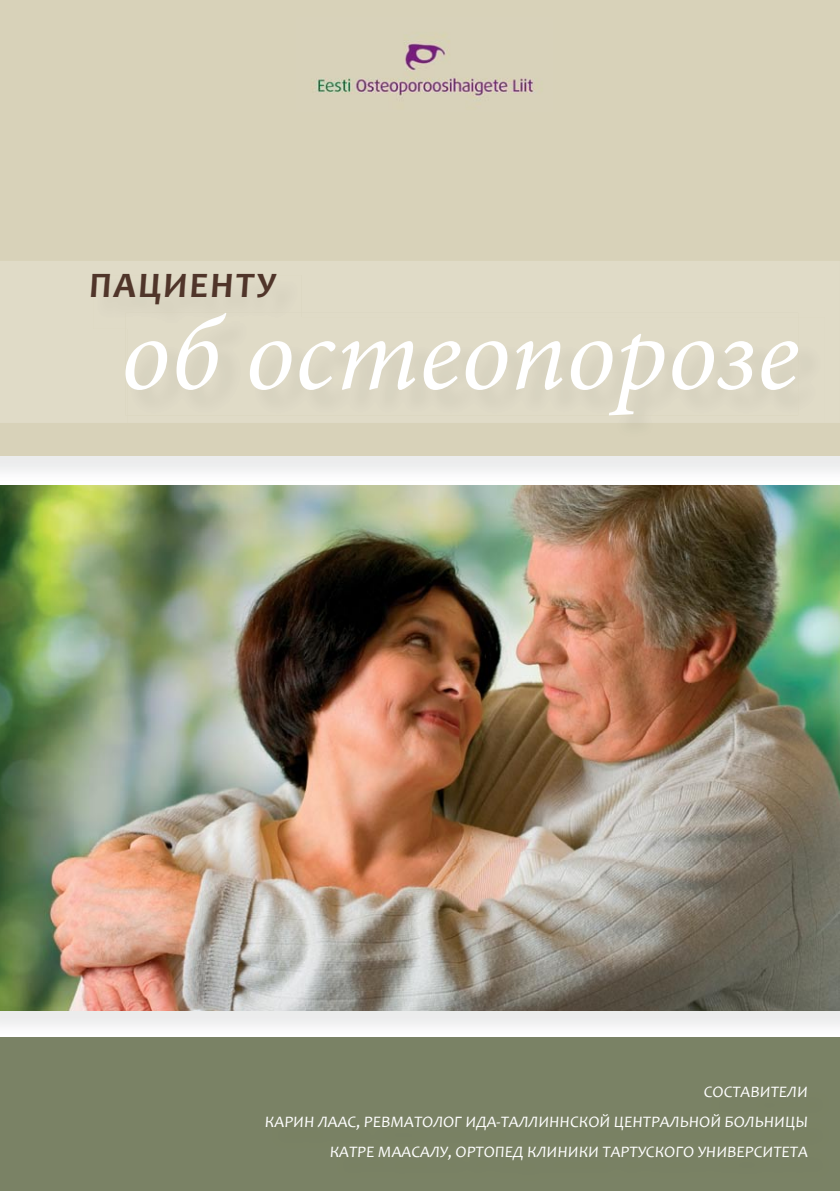
<style>
.page{position:relative;width:840px;height:1191px;background:#fff}
.page>*{position:absolute;margin:0;border:0;box-sizing:border-box;transform-origin:0 0}
.t1{font:italic 106px "Minion Pro";color:#fff}
.t2{font:700 36px "Candara";color:#50352a}
.t3{font:16px/30px "Candara";color:#fff;text-align:right}
</style>
<div class="page">
<div style="left:0;top:0;width:839px;height:456px;background:#d8d2b9"></div>
<div style="left:0;top:1037px;width:839px;height:154px;background:#7a8265"></div>
<div style="left:0;top:261px;width:839px;height:162px;background:#e0dbc7"></div>
<hr style="left:301px;top:313px;width:496px;height:4px;background:#e0dbc7">
<hr style="left:125px;top:329px;width:2px;height:86px;background:#e0dbc7">
<div style="left:127px;top:317px;width:697px;height:106px;background:#e0dbc7"></div>
<div style="left:127px;top:317px;width:670px;height:98px;background:#ddd8c5"></div>
<div style="left:93px;top:275px;width:208px;height:54px;background:#dcd7c4"></div>
<img style="left:125px;top:313px;width:176px;height:16px">
<img style="left:127px;top:317px;width:174px;height:12px">
<img style="left:316px;top:42px;width:218px;height:55px">
<div style="left:0;top:1010px;width:839px;height:16px;background:#edeced"></div>
<img style="left:0;top:485px;width:839px;height:525px">
<h2 class="t2" style="left:88px;top:263px;width:188px">ПАЦИЕНТУ</h2>
<h1 class="t1" style="left:120px;top:282px;width:679px">об остеопорозе</h1>
<p class="t3" style="left:264px;top:1076px;width:545px">СОСТАВИТЕЛИ<br>КАРИН ЛААС, РЕВМАТОЛОГ ИДА-ТАЛЛИННСКОЙ ЦЕНТРАЛЬНОЙ БОЛЬНИЦЫ<br>КАТРЕ МААСАЛУ, ОРТОПЕД КЛИНИКИ ТАРТУСКОГО УНИВЕРСИТЕТА</p>
</div>
